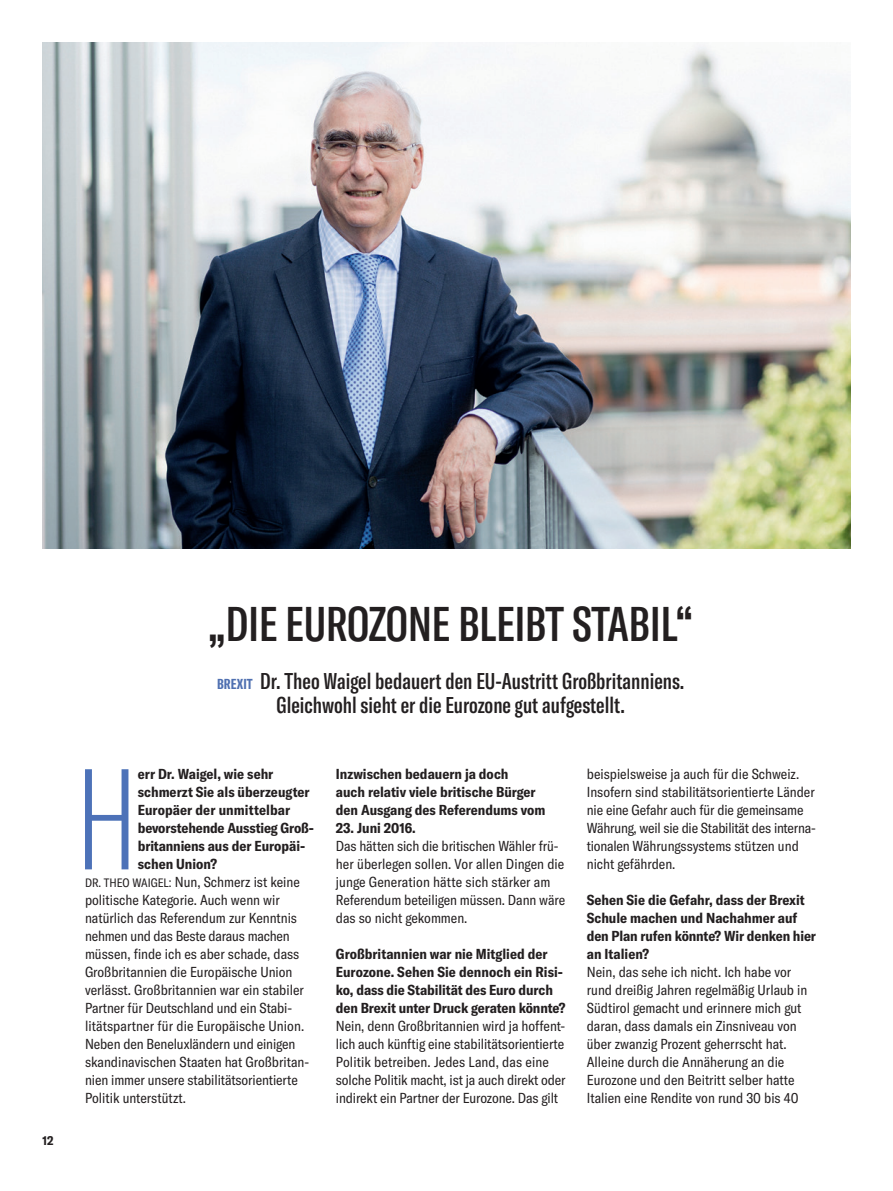
<style>
.page{position:relative;width:893px;height:1191px;background:#fff}
.page>*{position:absolute;margin:0;border:0;box-sizing:border-box;transform-origin:0 0}
.t1{font:100 extra-condensed 141px "GT America";color:#4d72b8}
.t2{font:500 extra-condensed 48px "GT America";color:#231f20}
.t3{font:500 extra-condensed 22.5px/24px "GT America";color:#231f20;text-align:center}
.t4{font:condensed 14.25px/18px "GT America";color:#231f20}
.t5{font:700 condensed 14.25px/18px "GT America";color:#231f20}
.t6{font:700 condensed 12.3px "GT America";color:#231f20}
.s1{font-weight:700;font-size:14.25px;color:#4f70b1}
.s2{font-size:12px}
</style>
<div class="page">
<img style="left:43px;top:43px;width:807px;height:506px">
<p class="t6" style="left:43px;top:1133px;width:13px">12</p>
<h2 class="t2" style="left:208px;top:596px;width:486px">„DIE EUROZONE BLEIBT STABIL“</h2>
<h3 class="t3" style="left:217px;top:669px;width:469px"><span class="s1">BREXIT</span> Dr. Theo Waigel bedauert den EU-Austritt Großbritanniens.<br>Gleichwohl sieht er die Eurozone gut aufgestellt.</h3>
<h1 class="t1" style="left:76px;top:741px;width:64px">H</h1>
<p class="t5" style="left:138px;top:765px;width:137px">err Dr. Waigel, wie sehr</p>
<p class="t5" style="left:138px;top:783px;width:173px">schmerzt Sie als überzeugter</p>
<p class="t5" style="left:138px;top:801px;width:154px">Europäer der unmittelbar</p>
<p class="t5" style="left:138px;top:819px;width:178px">bevorstehende Ausstieg Groß-</p>
<p class="t5" style="left:138px;top:837px;width:169px">britanniens aus der Europäi-</p>
<p class="t5" style="left:138px;top:855px;width:81px">schen Union?</p>
<p class="t4" style="left:85px;top:873px;width:216px"><span class="s2">DR. THEO WAIGEL:</span> Nun, Schmerz ist keine</p>
<p class="t4" style="left:85px;top:891px;width:196px">politische Kategorie. Auch wenn wir</p>
<p class="t4" style="left:85px;top:909px;width:214px">natürlich das Referendum zur Kenntnis</p>
<p class="t4" style="left:85px;top:927px;width:206px">nehmen und das Beste daraus machen</p>
<p class="t4" style="left:85px;top:945px;width:216px">müssen, finde ich es aber schade, dass</p>
<p class="t4" style="left:85px;top:963px;width:209px">Großbritannien die Europäische Union</p>
<p class="t4" style="left:85px;top:981px;width:220px">verlässt. Großbritannien war ein stabiler</p>
<p class="t4" style="left:85px;top:999px;width:209px">Partner für Deutschland und ein Stabi-</p>
<p class="t4" style="left:85px;top:1017px;width:221px">litätspartner für die Europäische Union.</p>
<p class="t4" style="left:85px;top:1035px;width:212px">Neben den Beneluxländern und einigen</p>
<p class="t4" style="left:85px;top:1053px;width:226px">skandinavischen Staaten hat Großbritan-</p>
<p class="t4" style="left:85px;top:1071px;width:214px">nien immer unsere stabilitätsorientierte</p>
<p class="t4" style="left:85px;top:1089px;width:102px">Politik unterstützt.</p>
<p class="t5" style="left:336px;top:765px;width:211px">Inzwischen bedauern ja doch<br>auch relativ viele britische Bürger den Ausgang des Referendums vom</p>
<p class="t5" style="left:336px;top:819px;width:81px">23. Juni 2016.</p>
<p class="t4" style="left:336px;top:837px;width:231px">Das hätten sich die britischen Wähler frü&shy;her überlegen sollen. Vor allen Dingen die junge Generation hätte sich stärker am Referendum beteiligen müssen. Dann wäre das so nicht gekommen.</p>
<p class="t5" style="left:336px;top:945px;width:231px">Großbritannien war nie Mitglied der Eurozone. Sehen Sie dennoch ein Risi&shy;ko, dass die Stabilität des Euro durch den Brexit unter Druck geraten könnte?</p>
<p class="t4" style="left:336px;top:1017px;width:231px">Nein, denn Großbritannien wird ja hoffent&shy;lich auch künftig eine stabilitätsorientierte Politik betreiben. Jedes Land, das eine solche Politik macht, ist ja auch direkt oder indirekt ein Partner der Eurozone. Das gilt</p>
<p class="t4" style="left:587px;top:765px;width:230px">beispielsweise ja auch für die Schweiz.<br>Insofern sind stabilitätsorientierte Länder nie eine Gefahr auch für die gemeinsame Währung, weil sie die Stabilität des interna&shy;tionalen Währungssystems stützen und nicht gefährden.</p>
<p class="t5" style="left:587px;top:891px;width:231px">Sehen Sie die Gefahr, dass der Brexit<br>Schule machen und Nachahmer auf den Plan rufen könnte? Wir denken hier an Italien?</p>
<p class="t4" style="left:587px;top:963px;width:222px">Nein, das sehe ich nicht. Ich habe vor rund dreißig Jahren regelmäßig Urlaub in Südtirol gemacht und erinnere mich gut daran, dass damals ein Zinsniveau von über zwanzig Prozent geherrscht hat.<br>Alleine durch die Annäherung an die Eurozone und den Beitritt selber hatte Italien eine Rendite von rund 30 bis 40</p>
</div>
